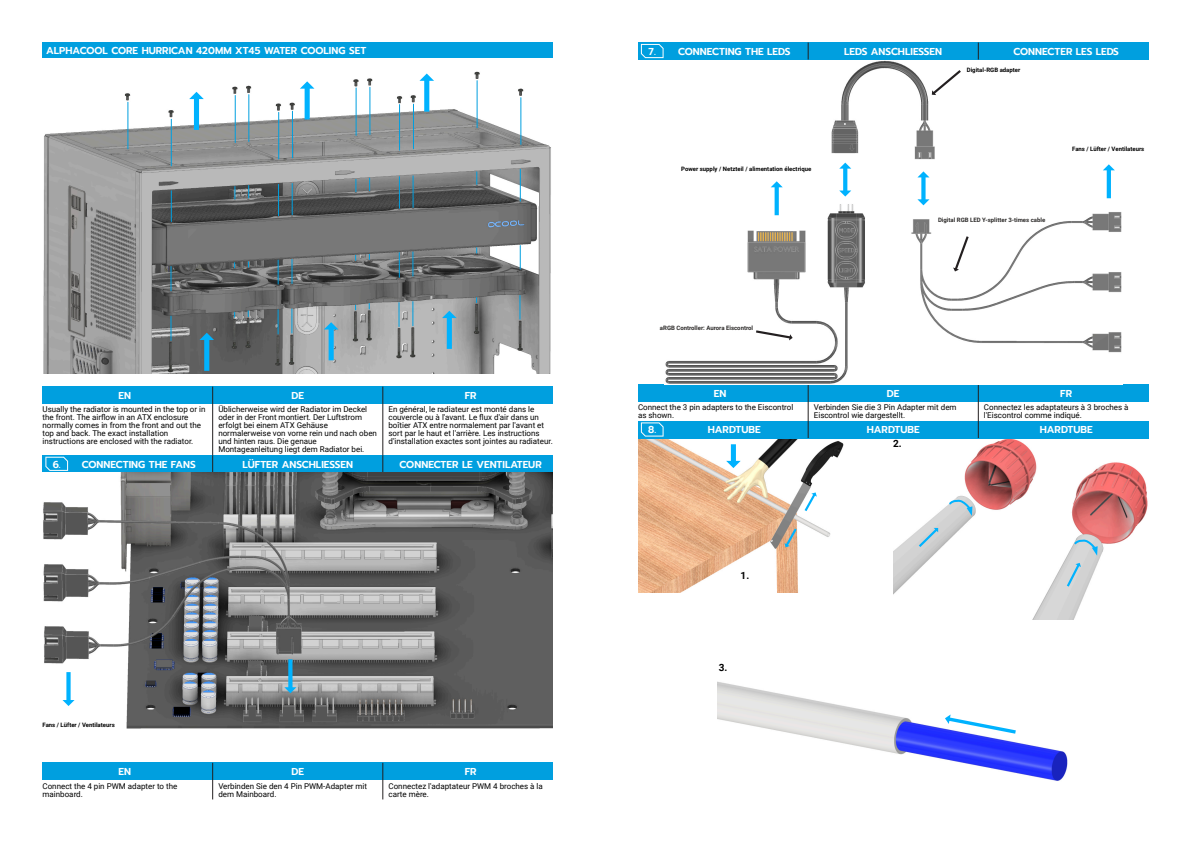
<style>
.page{position:relative;width:1191px;height:842px;background:#fff}
.page>*{position:absolute;margin:0;border:0;box-sizing:border-box;transform-origin:0 0}
.t1{font:600 10px "Prompt";color:#fff}
.t2{font:700 10px "Roboto";color:#000}
.t3{font:8px/8px "Roboto";color:#000}
.t4{font:700 6px "Roboto";color:#000}
.t5{font:700 6px "Roboto";color:#2c2a29}
</style>
<div class="page">
<div style="left:43px;top:43px;width:510px;height:15px;background:#009fdf"></div>
<img style="left:43px;top:71px;width:508px;height:302px">
<hr style="left:127px;top:102px;width:1px;height:47px;background:#009fdf">
<hr style="left:171px;top:191px;width:1px;height:31px;background:#009fdf">
<svg style="left:170px;top:266px;width:1px;height:25px"></svg>
<svg style="left:170px;top:316px;width:1px;height:24px"></svg>
<svg style="left:278px;top:310px;width:1px;height:24px"></svg>
<svg style="left:291px;top:309px;width:1px;height:24px"></svg>
<svg style="left:399px;top:253px;width:1px;height:24px"></svg>
<svg style="left:412px;top:252px;width:1px;height:24px"></svg>
<svg style="left:520px;top:245px;width:1px;height:24px"></svg>
<svg style="left:398px;top:303px;width:1px;height:24px"></svg>
<svg style="left:412px;top:302px;width:1px;height:24px"></svg>
<svg style="left:519px;top:295px;width:1px;height:24px"></svg>
<svg style="left:278px;top:260px;width:1px;height:24px"></svg>
<svg style="left:291px;top:259px;width:1px;height:24px"></svg>
<hr style="left:278px;top:184px;width:1px;height:32px;background:#009fdf">
<hr style="left:292px;top:183px;width:1px;height:32px;background:#009fdf">
<hr style="left:399px;top:177px;width:1px;height:31px;background:#009fdf">
<hr style="left:412px;top:176px;width:1px;height:31px;background:#009fdf">
<hr style="left:520px;top:169px;width:1px;height:32px;background:#009fdf">
<svg style="left:476px;top:172px;width:1px;height:12px"></svg>
<svg style="left:234px;top:186px;width:1px;height:13px"></svg>
<svg style="left:248px;top:185px;width:1px;height:13px"></svg>
<svg style="left:355px;top:179px;width:1px;height:13px"></svg>
<svg style="left:369px;top:178px;width:1px;height:13px"></svg>
<hr style="left:171px;top:119px;width:1px;height:47px;background:#009fdf">
<hr style="left:235px;top:95px;width:1px;height:48px;background:#009fdf">
<hr style="left:248px;top:95px;width:1px;height:46px;background:#009fdf">
<hr style="left:292px;top:111px;width:1px;height:47px;background:#009fdf">
<hr style="left:278px;top:112px;width:1px;height:47px;background:#009fdf">
<hr style="left:355px;top:88px;width:1px;height:47px;background:#009fdf">
<hr style="left:369px;top:87px;width:1px;height:47px;background:#009fdf">
<hr style="left:399px;top:105px;width:1px;height:45px;background:#009fdf">
<hr style="left:413px;top:104px;width:1px;height:45px;background:#009fdf">
<hr style="left:476px;top:81px;width:1px;height:47px;background:#009fdf">
<hr style="left:520px;top:98px;width:1px;height:46px;background:#009fdf">
<svg style="left:189px;top:92px;width:15px;height:38px"></svg>
<svg style="left:300px;top:81px;width:14px;height:38px"></svg>
<svg style="left:419px;top:74px;width:15px;height:38px"></svg>
<svg style="left:442px;top:311px;width:14px;height:38px"></svg>
<svg style="left:199px;top:333px;width:15px;height:38px"></svg>
<svg style="left:324px;top:322px;width:14px;height:38px"></svg>
<div style="left:43px;top:455px;width:510px;height:17px;background:#009fdf"></div>
<svg style="left:212px;top:455px;width:1px;height:17px"></svg>
<svg style="left:382px;top:455px;width:1px;height:17px"></svg>
<svg style="left:45px;top:457px;width:23px;height:14px"></svg>
<img style="left:43px;top:472px;width:510px;height:257px">
<div style="left:43px;top:763px;width:510px;height:17px;background:#009fdf"></div>
<hr style="left:212px;top:763px;width:1px;height:36px;background:#231f20">
<hr style="left:382px;top:763px;width:1px;height:36px;background:#231f20">
<svg style="left:284px;top:659px;width:12px;height:34px"></svg>
<svg style="left:62px;top:672px;width:13px;height:34px"></svg>
<img style="left:638px;top:438px;width:205px;height:154px">
<img style="left:893px;top:438px;width:255px;height:181px">
<div style="left:638px;top:384px;width:510px;height:17px;background:#009fdf"></div>
<hr style="left:808px;top:384px;width:1px;height:37px;background:#231f20">
<hr style="left:978px;top:384px;width:1px;height:37px;background:#231f20">
<img style="left:665px;top:60px;width:457px;height:324px">
<svg style="left:1102px;top:164px;width:12px;height:34px"></svg>
<svg style="left:770px;top:181px;width:12px;height:34px"></svg>
<svg style="left:839px;top:163px;width:12px;height:34px"></svg>
<svg style="left:917px;top:171px;width:12px;height:34px"></svg>
<svg style="left:756px;top:330px;width:36px;height:10px"></svg>
<svg style="left:953px;top:236px;width:15px;height:35px"></svg>
<svg style="left:931px;top:70px;width:30px;height:25px"></svg>
<div style="left:638px;top:421px;width:510px;height:17px;background:#009fdf"></div>
<svg style="left:808px;top:421px;width:1px;height:17px"></svg>
<svg style="left:978px;top:421px;width:1px;height:17px"></svg>
<svg style="left:641px;top:422px;width:22px;height:15px"></svg>
<svg style="left:918px;top:528px;width:20px;height:19px"></svg>
<svg style="left:1066px;top:563px;width:15px;height:24px"></svg>
<svg style="left:804px;top:492px;width:13px;height:19px"></svg>
<svg style="left:784px;top:528px;width:12px;height:19px"></svg>
<svg style="left:726px;top:444px;width:14px;height:24px"></svg>
<svg style="left:947px;top:500px;width:25px;height:16px"></svg>
<svg style="left:1072px;top:540px;width:26px;height:16px"></svg>
<div style="left:638px;top:43px;width:510px;height:17px;background:#009fdf"></div>
<svg style="left:808px;top:43px;width:1px;height:17px"></svg>
<svg style="left:978px;top:43px;width:1px;height:17px"></svg>
<svg style="left:641px;top:44px;width:22px;height:14px"></svg>
<img style="left:717px;top:681px;width:351px;height:100px">
<svg style="left:945px;top:714px;width:70px;height:20px"></svg>
<div style="left:43px;top:387px;width:510px;height:17px;background:#009fdf"></div>
<hr style="left:212px;top:387px;width:1px;height:68px;background:#231f20">
<hr style="left:382px;top:387px;width:1px;height:68px;background:#231f20">
<p class="t1" style="left:46px;top:46px;width:322px">ALPHACOOL CORE HURRICAN 420MM XT45 WATER COOLING SET</p>
<p class="t1" style="left:118px;top:391px;width:14px">EN</p>
<p class="t1" style="left:291px;top:391px;width:14px">DE</p>
<p class="t1" style="left:465px;top:391px;width:13px">FR</p>
<p class="t3" style="left:43px;top:406px;width:164px">Usually the radiator is mounted in the top or in the front. The airflow in an ATX enclosure normally comes in from the front and out the top and back. The exact installation instructions are enclosed with the radiator.</p>
<p class="t3" style="left:218px;top:406px;width:160px">Üblicherweise wird der Radiator im Deckel oder in der Front montiert. Der Luftstrom erfolgt bei einem ATX Gehäuse normalerweise von vorne rein und nach oben und hinten raus. Die genaue Montageanleitung liegt dem Radiator bei.</p>
<p class="t3" style="left:388px;top:406px;width:166px">En général, le radiateur est monté dans le couvercle ou à l'avant. Le flux d'air dans un boîtier ATX entre normalement par l'avant et sort par le haut et l'arrière. Les instructions d'installation exactes sont jointes au radiateur.</p>
<p class="t1" style="left:53px;top:460px;width:144px">6. CONNECTING THE FANS</p>
<p class="t1" style="left:242px;top:460px;width:112px">LÜFTER ANSCHLIESSEN</p>
<p class="t1" style="left:399px;top:460px;width:144px">CONNECTER LE VENTILATEUR</p>
<p class="t4" style="left:43px;top:722px;width:74px">Fans / Lüfter / Ventilateurs</p>
<p class="t1" style="left:118px;top:767px;width:14px">EN</p>
<p class="t1" style="left:291px;top:767px;width:14px">DE</p>
<p class="t1" style="left:465px;top:767px;width:13px">FR</p>
<p class="t3" style="left:43px;top:783px;width:136px">Connect the 4 pin PWM adapter to the mainboard.</p>
<p class="t3" style="left:218px;top:783px;width:150px">Verbinden Sie den 4 Pin PWM-Adapter mit dem Mainboard.</p>
<p class="t3" style="left:388px;top:783px;width:156px">Connectez l'adaptateur PWM 4 broches à la carte mère.</p>
<p class="t1" style="left:648px;top:47px;width:9px">8 .7</p>
<p class="t1" style="left:674px;top:47px;width:122px">HARDTUBE CONN CTION</p>
<p class="t1" style="left:678px;top:47px;width:114px">CONNECTING THE LEDS</p>
<p class="t1" style="left:836px;top:47px;width:115px">HARDTUBE ANSCHLUSS</p>
<p class="t1" style="left:844px;top:47px;width:99px">LEDS ANSCHLIESSEN</p>
<p class="t1" style="left:1008px;top:47px;width:117px">CONNEXION HARDTUBE</p>
<p class="t1" style="left:1013px;top:47px;width:107px">CONNECTER LES LEDS</p>
<p class="t4" style="left:681px;top:167px;width:132px">Power supply / Netzteil / alimentation électrique</p>
<p class="t5" style="left:660px;top:325px;width:95px">aRGB Controller: Aurora Eiscontrol</p>
<p class="t4" style="left:966px;top:68px;width:55px">Digital-RGB adapter</p>
<p class="t5" style="left:938px;top:218px;width:109px">Digital RGB LED Y-splitter 3-times cable</p>
<p class="t4" style="left:1072px;top:146px;width:74px">Fans / Lüfter / Ventilateurs</p>
<p class="t1" style="left:714px;top:389px;width:14px">EN</p>
<p class="t1" style="left:887px;top:389px;width:14px">DE</p>
<p class="t1" style="left:1060px;top:389px;width:13px">FR</p>
<p class="t3" style="left:638px;top:404px;width:157px">Connect the 3 pin adapters to the Eiscontrol as shown.</p>
<p class="t3" style="left:814px;top:404px;width:144px">Verbinden Sie die 3 Pin Adapter mit dem<br>Eiscontrol wie dargestellt.</p>
<p class="t3" style="left:984px;top:404px;width:146px">Connectez les adaptateurs à 3 broches à l'Eiscontrol comme indiqué.</p>
<p class="t1" style="left:648px;top:426px;width:9px">8.</p>
<p class="t1" style="left:708px;top:426px;width:54px">HARDTUBE</p>
<p class="t1" style="left:866px;top:426px;width:54px">HARDTUBE</p>
<p class="t1" style="left:1039px;top:426px;width:54px">HARDTUBE</p>
<p class="t2" style="left:740px;top:572px;width:10px">1.</p>
<p class="t2" style="left:718px;top:664px;width:10px">3.</p>
<p class="t2" style="left:893px;top:440px;width:10px">2.</p>
</div>
